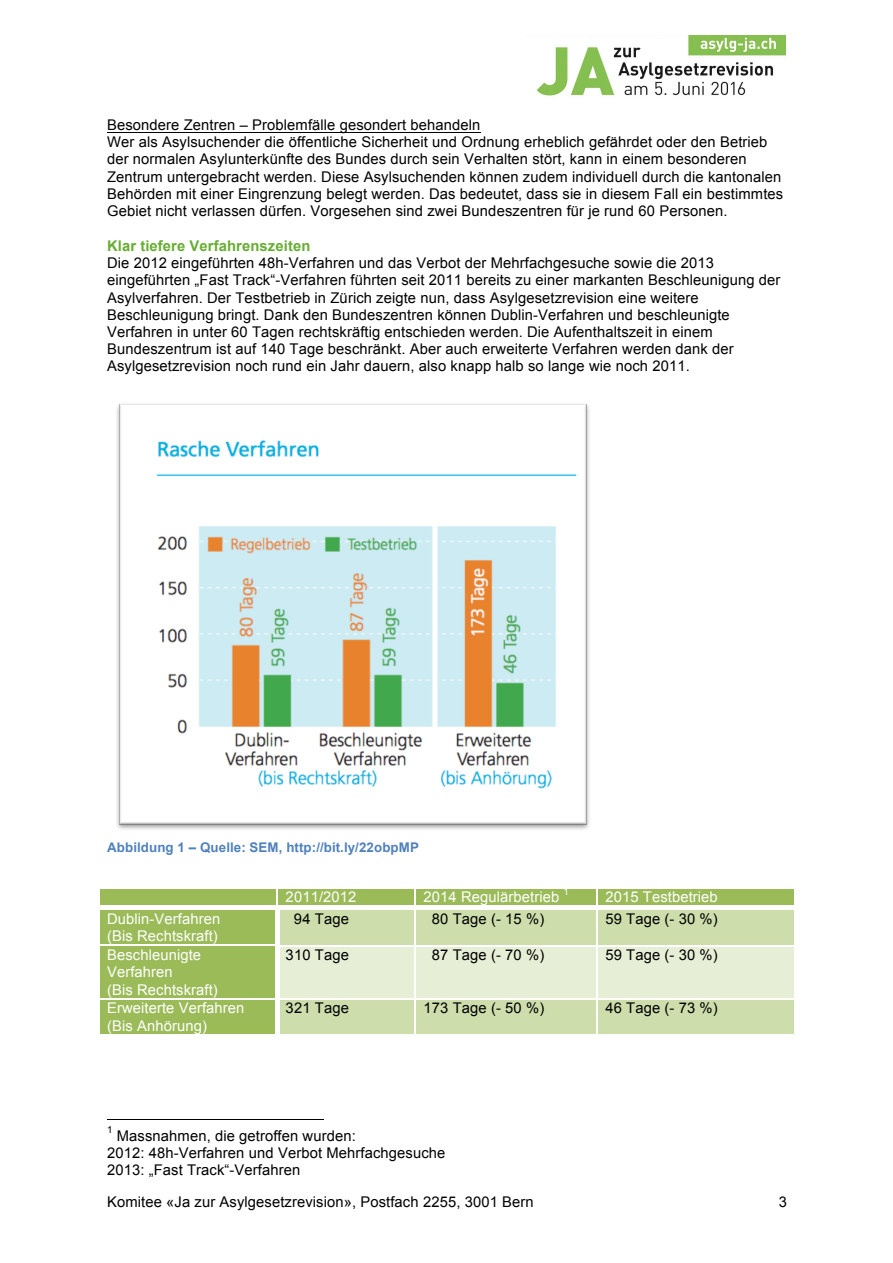
<style>
.page{position:relative;width:893px;height:1263px;background:#fff}
.page>*{position:absolute;margin:0;border:0;box-sizing:border-box;transform-origin:0 0}
.t1{font:14.7px/17.2px "Arial";letter-spacing:.01em;color:#000}
.t2{font:14.7px/17.2px "Arial";letter-spacing:.01em;color:#fff}
.t3{font:700 14.7px "Arial";letter-spacing:.01em;color:#67ad32}
.t4{font:700 13.35px "Arial";letter-spacing:.01em;color:#4f81bd}
.t5{font:9.75px "Arial";color:#fff}
.t6{font:9.75px "Arial";color:#000}
</style>
<div class="page">
<img style="left:536px;top:35px;width:249px;height:61px">
<hr style="left:107px;top:132px;width:374px;height:1px;background:#000">
<div style="left:100px;top:889px;width:177px;height:17px;background:#9bbb59"></div>
<div style="left:278px;top:889px;width:137px;height:17px;background:#9bbb59"></div>
<div style="left:416px;top:889px;width:180px;height:17px;background:#9bbb59"></div>
<div style="left:598px;top:889px;width:196px;height:17px;background:#9bbb59"></div>
<div style="left:100px;top:910px;width:175px;height:35px;background:#9bbb59"></div>
<div style="left:278px;top:910px;width:137px;height:35px;background:#cdddac"></div>
<div style="left:416px;top:910px;width:180px;height:35px;background:#cdddac"></div>
<div style="left:598px;top:910px;width:196px;height:35px;background:#cdddac"></div>
<svg style="left:275px;top:889px;width:9px;height:17px"></svg>
<div style="left:275px;top:910px;width:5px;height:35px;background:#fff"></div>
<div style="left:100px;top:946px;width:175px;height:52px;background:#9bbb59"></div>
<div style="left:278px;top:946px;width:137px;height:52px;background:#e6eed5"></div>
<div style="left:416px;top:946px;width:181px;height:52px;background:#e6eed5"></div>
<div style="left:598px;top:946px;width:196px;height:52px;background:#e6eed5"></div>
<div style="left:275px;top:946px;width:5px;height:52px;background:#fff"></div>
<hr style="left:596px;top:946px;width:1px;height:52px;background:#fff">
<div style="left:100px;top:1000px;width:175px;height:34px;background:#9bbb59"></div>
<div style="left:278px;top:1000px;width:137px;height:34px;background:#cdddac"></div>
<div style="left:416px;top:1000px;width:180px;height:34px;background:#cdddac"></div>
<div style="left:598px;top:1000px;width:196px;height:34px;background:#cdddac"></div>
<div style="left:275px;top:1000px;width:5px;height:34px;background:#fff"></div>
<hr style="left:107px;top:1119px;width:216px;height:1px;background:#000">
<img style="left:117px;top:404px;width:472px;height:426px">
<p class="t1" style="left:107px;top:116px;width:678px">Besondere Zentren – Problemfälle gesondert behandeln<br>Wer als Asylsuchender die öffentliche Sicherheit und Ordnung erheblich gefährdet oder den Betrieb der normalen Asylunterkünfte des Bundes durch sein Verhalten stört, kann in einem besonderen Zentrum untergebracht werden. Diese Asylsuchenden können zudem individuell durch die kantonalen Behörden mit einer Eingrenzung belegt werden. Das bedeutet, dass sie in diesem Fall ein bestimmtes Gebiet nicht verlassen dürfen. Vorgesehen sind zwei Bundeszentren für je rund 60 Personen.</p>
<p class="t3" style="left:107px;top:237px;width:205px">Klar tiefere Verfahrenszeiten</p>
<p class="t1" style="left:107px;top:254px;width:675px">Die 2012 eingeführten 48h-Verfahren und das Verbot der Mehrfachgesuche sowie die 2013 eingeführten „Fast Track“-Verfahren führten seit 2011 bereits zu einer markanten Beschleunigung der Asylverfahren. Der Testbetrieb in Zürich zeigte nun, dass Asylgesetzrevision eine weitere Beschleunigung bringt. Dank den Bundeszentren können Dublin-Verfahren und beschleunigte Verfahren in unter 60 Tagen rechtskräftig entschieden werden. Die Aufenthaltszeit in einem Bundeszentrum ist auf 140 Tage beschränkt. Aber auch erweiterte Verfahren werden dank der Asylgesetzrevision noch rund ein Jahr dauern, also knapp halb so lange wie noch 2011.</p>
<p class="t4" style="left:107px;top:839px;width:313px">Abbildung 1 – Quelle: SEM, http://bit.ly/22obpMP</p>
<p class="t2" style="left:286px;top:889px;width:72px">2011/2012</p>
<p class="t2" style="left:424px;top:889px;width:137px">2014 Regulärbetrieb</p>
<p class="t5" style="left:564px;top:886px;width:7px">1</p>
<p class="t2" style="left:605px;top:889px;width:114px">2015 Testbetrieb</p>
<p class="t2" style="left:107px;top:910px;width:115px">Dublin-Verfahren (Bis Rechtskraft)</p>
<p class="t1" style="left:294px;top:910px;width:56px">94 Tage</p>
<p class="t1" style="left:432px;top:910px;width:114px">80 Tage (- 15 %)</p>
<p class="t1" style="left:605px;top:910px;width:114px">59 Tage (- 30 %)</p>
<p class="t2" style="left:107px;top:946px;width:112px">Beschleunigte<br>Verfahren<br>(Bis Rechtskraft)</p>
<p class="t1" style="left:286px;top:946px;width:65px">310 Tage</p>
<p class="t1" style="left:432px;top:946px;width:114px">87 Tage (- 70 %)</p>
<p class="t1" style="left:605px;top:946px;width:114px">59 Tage (- 30 %)</p>
<p class="t2" style="left:107px;top:999px;width:139px">Erweiterte Verfahren (Bis Anhörung)</p>
<p class="t1" style="left:286px;top:999px;width:65px">321 Tage</p>
<p class="t1" style="left:424px;top:999px;width:122px">173 Tage (- 50 %)</p>
<p class="t1" style="left:605px;top:999px;width:114px">46 Tage (- 73 %)</p>
<p class="t6" style="left:107px;top:1124px;width:7px">1</p>
<p class="t1" style="left:107px;top:1127px;width:340px;text-indent:10px">Massnahmen, die getroffen wurden:<br>2012: 48h-Verfahren und Verbot Mehrfachgesuche<br>2013: „Fast Track“-Verfahren</p>
<p class="t1" style="left:107px;top:1194px;width:428px">Komitee «Ja zur Asylgesetzrevision», Postfach 2255, 3001 Bern</p>
<p class="t1" style="left:779px;top:1194px;width:10px">3</p>
</div>
